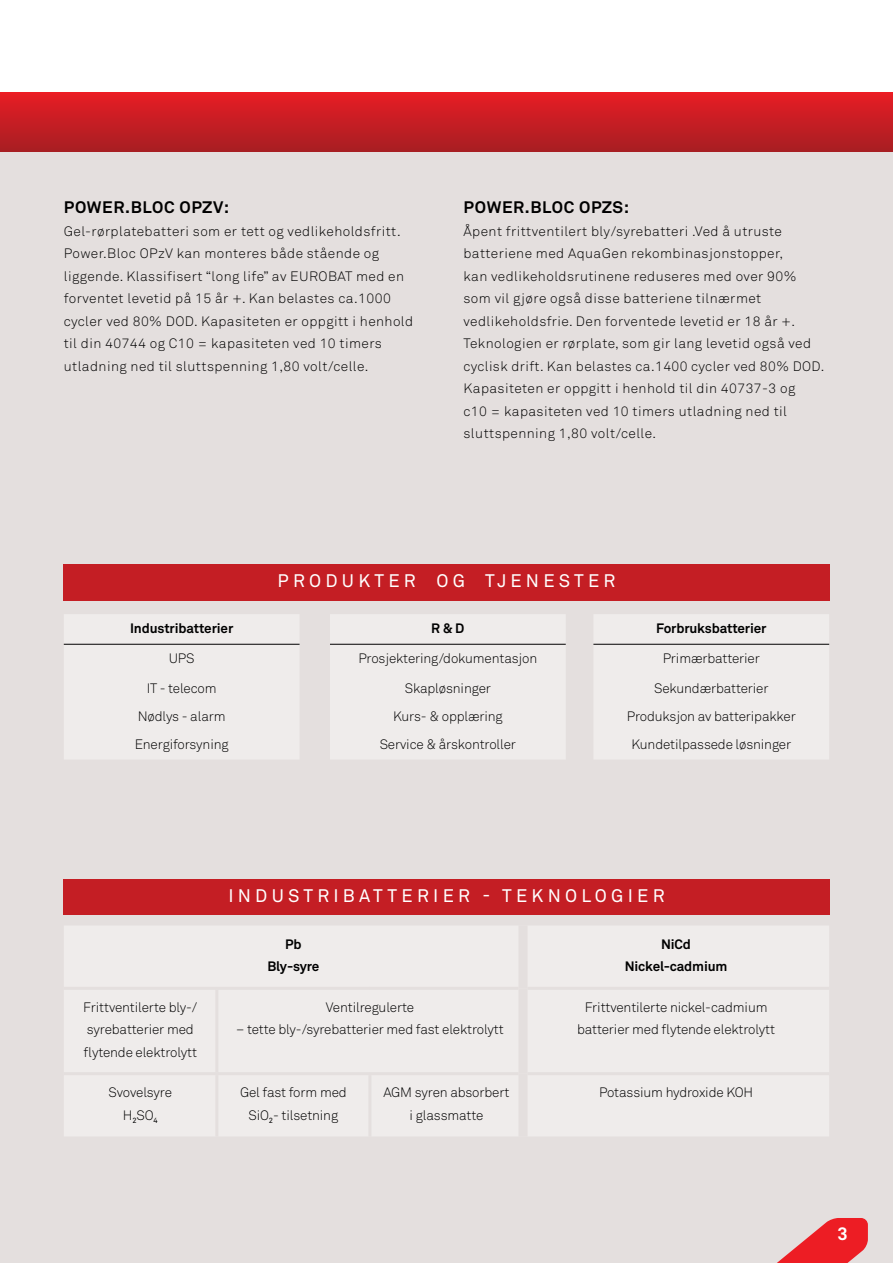
<style>
.page{position:relative;width:893px;height:1263px;background:#fff}
.page>*{position:absolute;margin:0;border:0;box-sizing:border-box;transform-origin:0 0}
.t1{font:18px "Akkurat Std";letter-spacing:.235em;color:#fff}
.t2{font:700 18px "Akkurat Std";color:#fff}
.t3{font:700 16.5px "Akkurat Std";letter-spacing:.04em;color:#000}
.t4{font:300 13.5px/22.5px "Akkurat Std";letter-spacing:.025em;color:#000}
.t5{font:300 13.5px/22.5px "Akkurat Std";letter-spacing:-.01em;color:#000;text-align:center}
.t6{font:700 13.5px/22.5px "Akkurat Std";letter-spacing:-.01em;color:#000;text-align:center}
.t7{font:300 13.5px/22.5px "Akkurat Std";letter-spacing:-.015em;color:#000;text-align:center}
</style>
<div class="page">
<div style="left:0;top:128px;width:893px;height:1135px;background:#e4dfde"></div>
<div style="left:0;top:93px;width:893px;height:58px;background:linear-gradient(to bottom,#e71d25,#a91e23)"></div>
<div style="left:64px;top:565px;width:765px;height:35px;background:#c41e24"></div>
<svg style="left:64px;top:614px;width:765px;height:145px;fill:#efeceb"></svg>
<hr style="left:64px;top:644px;width:236px;height:1px;background:#000">
<hr style="left:330px;top:644px;width:236px;height:1px;background:#000">
<hr style="left:593px;top:644px;width:236px;height:1px;background:#000">
<div style="left:64px;top:879px;width:765px;height:36px;background:#c41e24"></div>
<div style="left:64px;top:926px;width:765px;height:210px;background:#efeceb"></div>
<hr style="left:64px;top:987px;width:153px;height:3px;background:#e4dfde">
<hr style="left:217px;top:987px;width:153px;height:3px;background:#e4dfde">
<hr style="left:370px;top:987px;width:148px;height:3px;background:#e4dfde">
<hr style="left:64px;top:1072px;width:153px;height:3px;background:#e4dfde">
<hr style="left:217px;top:1072px;width:153px;height:3px;background:#e4dfde">
<hr style="left:370px;top:1072px;width:148px;height:3px;background:#e4dfde">
<hr style="left:215px;top:1075px;width:3px;height:61px;background:#e4dfde">
<hr style="left:368px;top:1075px;width:3px;height:61px;background:#e4dfde">
<hr style="left:527px;top:987px;width:302px;height:3px;background:#e4dfde">
<hr style="left:527px;top:1072px;width:302px;height:3px;background:#e4dfde">
<div style="left:518px;top:925px;width:9px;height:63px;background:#e4dfde"></div>
<div style="left:518px;top:988px;width:9px;height:86px;background:#e4dfde"></div>
<div style="left:518px;top:1074px;width:9px;height:62px;background:#e4dfde"></div>
<hr style="left:215px;top:990px;width:3px;height:82px;background:#e4dfde">
<svg style="left:777px;top:1218px;width:91px;height:45px"></svg>
<p class="t3" style="left:64px;top:197px;width:167px">POWER.BLOC OPZV:</p>
<p class="t4" style="left:64px;top:220px;width:351px">Gel-rørplatebatteri som er tett og vedlikeholdsfritt.<br>Power.Bloc OPzV kan monteres både stående og liggende. Klassifisert “long life” av EUROBAT med en forventet levetid på 15 år +. Kan belastes ca.1000 cycler ved 80% DOD. Kapasiteten er oppgitt i henhold til din 40744 og C10 = kapasiteten ved 10 timers utladning ned til sluttspenning 1,80 volt/celle.</p>
<p class="t3" style="left:464px;top:197px;width:167px">POWER.BLOC OPZS:</p>
<p class="t4" style="left:463px;top:220px;width:362px">Åpent frittventilert bly/syrebatteri .Ved å utruste batteriene med AquaGen rekombinasjonstopper,<br>kan vedlikeholdsrutinene reduseres med over 90% som vil gjøre også disse batteriene tilnærmet vedlikeholdsfrie. Den forventede levetid er 18 år +.<br>Teknologien er rørplate, som gir lang levetid også ved cyclisk drift. Kan belastes ca.1400 cycler ved 80% DOD.<br>Kapasiteten er oppgitt i henhold til din 40737-3 og<br>c10 = kapasiteten ved 10 timers utladning ned til sluttspenning 1,80 volt/celle.</p>
<h1 class="t1" style="left:278px;top:570px;width:339px">PRODUKTER OG TJENESTER</h1>
<p class="t6" style="left:130px;top:617px;width:105px">Industribatterier</p>
<p class="t6" style="left:431px;top:617px;width:35px">R &amp; D</p>
<p class="t6" style="left:656px;top:617px;width:112px">Forbruksbatterier</p>
<p class="t4" style="left:169px;top:647px;width:27px">UPS</p>
<p class="t5" style="left:358px;top:647px;width:181px">Prosjektering/dokumentasjon</p>
<p class="t5" style="left:663px;top:647px;width:99px">Primærbatterier</p>
<p class="t5" style="left:147px;top:677px;width:71px">IT - telecom</p>
<p class="t5" style="left:405px;top:677px;width:88px">Skapløsninger</p>
<p class="t5" style="left:654px;top:677px;width:116px">Sekundærbatterier</p>
<p class="t5" style="left:138px;top:705px;width:89px">Nødlys - alarm</p>
<p class="t5" style="left:393px;top:705px;width:111px">Kurs- &amp; opplæring</p>
<p class="t5" style="left:627px;top:705px;width:170px">Produksjon av batteripakker</p>
<p class="t5" style="left:135px;top:733px;width:95px">Energiforsyning</p>
<p class="t5" style="left:380px;top:733px;width:138px">Service &amp; årskontroller</p>
<p class="t5" style="left:631px;top:733px;width:161px">Kundetilpassede løsninger</p>
<h1 class="t1" style="left:228px;top:885px;width:438px">INDUSTRIBATTERIER - TEKNOLOGIER</h1>
<p class="t6" style="left:267px;top:933px;width:54px">Pb<br>Bly-syre</p>
<p class="t6" style="left:625px;top:933px;width:104px">NiCd<br>Nickel-cadmium</p>
<p class="t5" style="left:83px;top:996px;width:116px;text-align:left">Frittventilerte bly-/ syrebatterier med flytende elektrolytt</p>
<p class="t5" style="left:326px;top:996px;width:90px">Ventilregulerte</p>
<p class="t5" style="left:236px;top:1018px;width:269px">– tette bly-/syrebatterier med fast elektrolytt</p>
<p class="t5" style="left:577px;top:996px;width:200px">Frittventilerte nickel-cadmium batterier med flytende elektrolytt</p>
<p class="t7" style="left:109px;top:1081px;width:65px">Svovelsyre<br>H<sub>2</sub>SO<sub>4</sub></p>
<p class="t5" style="left:240px;top:1081px;width:108px">Gel fast form med<br>SiO<sub>2</sub>- tilsetning</p>
<p class="t5" style="left:383px;top:1081px;width:128px">AGM syren absorbert i glassmatte</p>
<p class="t5" style="left:599px;top:1081px;width:155px">Potassium hydroxide KOH</p>
<h1 class="t2" style="left:837px;top:1223px;width:12px">3</h1>
</div>
